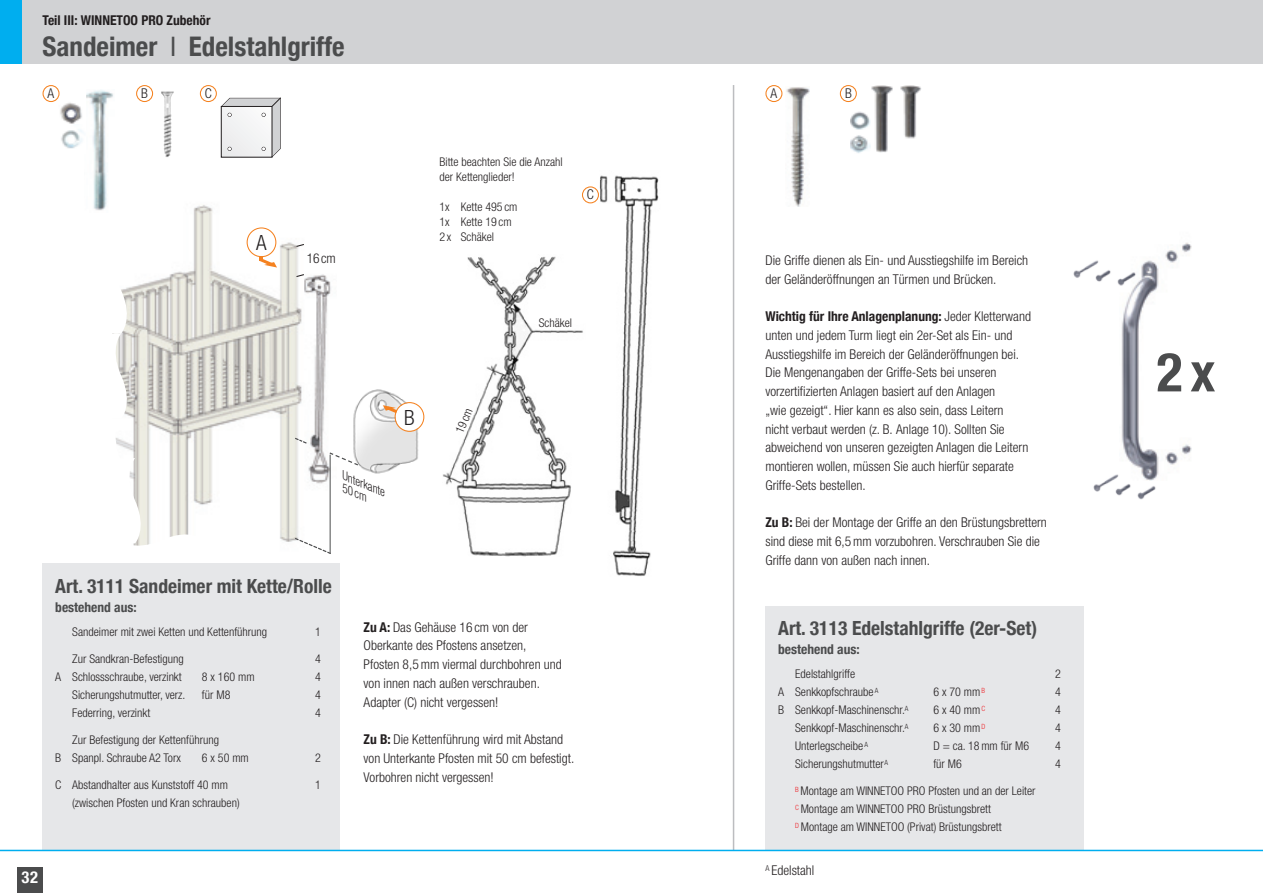
<style>
.page{position:relative;width:1263px;height:893px;background:#fff}
.page>*{position:absolute;margin:0;border:0;box-sizing:border-box;transform-origin:0 0}
.t1{font:700 condensed 54px "Helvetica Neue";color:#4b4c4d}
.t2{font:700 condensed 27px "Helvetica Neue";color:#4b4c4d}
.t3{font:300 condensed 21px "Helvetica Neue";color:#231f20}
.t4{font:700 condensed 19.5px "Helvetica Neue";color:#4b4c4d}
.t5{font:700 condensed 16.5px "Helvetica Neue";color:#fff}
.t6{font:300 condensed 13.5px/18.8px "Helvetica Neue";color:#231f20}
.t7{font:700 condensed 13.5px "Helvetica Neue";color:#231f20}
.t8{font:700 condensed 13.5px "Helvetica Neue";color:#4b4c4d}
.t9{font:300 condensed 12px/18px "Helvetica Neue";color:#231f20}
.t10{font:italic 300 condensed 12px/12px "Helvetica Neue";color:#231f20}
.s1{font-weight:400}
.s2{font-weight:700}
</style>
<div class="page">
<div style="left:0;top:0;width:1263px;height:64px;background:#d1d2d4"></div>
<div style="left:0;top:0;width:21px;height:64px;background:#00aeef"></div>
<hr style="left:733px;top:85px;width:1px;height:765px;background:#bcbdc0">
<div style="left:765px;top:606px;width:319px;height:244px;background:#e6e7e9"></div>
<img style="left:1121px;top:242px;width:70px;height:227px">
<img style="left:786px;top:87px;width:24px;height:119px">
<svg style="left:765px;top:85px;width:17px;height:17px"></svg>
<img style="left:871px;top:85px;width:22px;height:68px">
<img style="left:900px;top:85px;width:21px;height:54px">
<svg style="left:840px;top:85px;width:17px;height:17px"></svg>
<svg style="left:850px;top:117px;width:1px;height:32px"></svg>
<img style="left:851px;top:111px;width:19px;height:42px">
<div style="left:17px;top:867px;width:26px;height:26px;background:#4b4c4d"></div>
<img style="left:1093px;top:469px;width:66px;height:31px">
<img style="left:1073px;top:254px;width:69px;height:37px">
<img style="left:193px;top:205px;width:138px;height:337px">
<svg style="left:295px;top:273px;width:10px;height:5px"></svg>
<svg style="left:295px;top:243px;width:10px;height:5px"></svg>
<svg style="left:247px;top:227px;width:30px;height:41px"></svg>
<svg style="left:112px;top:248px;width:93px;height:298px"></svg>
<svg style="left:42px;top:563px;width:1px;height:84px"></svg>
<img style="left:353px;top:389px;width:72px;height:85px">
<svg style="left:294px;top:437px;width:14px;height:8px"></svg>
<svg style="left:294px;top:537px;width:36px;height:17px"></svg>
<svg style="left:328px;top:451px;width:31px;height:15px"></svg>
<img style="left:600px;top:175px;width:59px;height:401px">
<img style="left:443px;top:256px;width:140px;height:301px">
<img style="left:86px;top:90px;width:27px;height:121px">
<img style="left:61px;top:129px;width:21px;height:20px">
<img style="left:161px;top:91px;width:13px;height:66px">
<svg style="left:136px;top:85px;width:17px;height:17px"></svg>
<svg style="left:582px;top:186px;width:17px;height:17px"></svg>
<img style="left:60px;top:102px;width:22px;height:22px">
<svg style="left:43px;top:85px;width:17px;height:17px"></svg>
<div style="left:43px;top:563px;width:297px;height:287px;background:#e6e7e9"></div>
<svg style="left:200px;top:85px;width:81px;height:72px"></svg>
<svg style="left:383px;top:402px;width:41px;height:30px"></svg>
<hr style="left:0;top:850px;width:1263px;height:1px;background:#00aeef">
<hr style="left:330px;top:455px;width:1px;height:99px;background:#4b4c4d">
<p class="t7" style="left:43px;top:12px;width:170px">Teil III: WINNETOO PRO Zubehör</p>
<p class="t2" style="left:43px;top:30px;width:304px">Sandeimer <span class="s1">I</span> Edelstahlgriffe</p>
<p class="t6" style="left:48px;top:85px;width:8px">A</p>
<p class="t6" style="left:141px;top:85px;width:8px">B</p>
<p class="t6" style="left:205px;top:85px;width:9px">C</p>
<p class="t3" style="left:256px;top:235px;width:12px">A</p>
<p class="t6" style="left:307px;top:250px;width:31px">16cm</p>
<p class="t9" style="left:439px;top:154px;width:125px">Bitte beachten Sie die Anzahl</p>
<p class="t9" style="left:439px;top:169px;width:77px">der Kettenglieder!</p>
<p class="t9" style="left:439px;top:199px;width:80px">1x Kette 495 cm</p>
<p class="t9" style="left:439px;top:214px;width:74px">1x Kette 19 cm</p>
<p class="t9" style="left:439px;top:229px;width:56px">2 x Schäkel</p>
<p class="t6" style="left:587px;top:186px;width:9px">C</p>
<p class="t9" style="left:539px;top:315px;width:35px">Schäkel</p>
<p class="t10" style="left:350px;top:473px;width:43px;text-indent:-5px;rotate:22deg">Unterkante<br>50 cm</p>
<p class="t3" style="left:404px;top:409px;width:12px">B</p>
<p class="t9" style="left:452px;top:430px;width:28px;rotate:-67deg">19 cm</p>
<p class="t4" style="left:55px;top:574px;width:278px">Art. 3111 Sandeimer mit Kette/Rolle</p>
<p class="t8" style="left:55px;top:599px;width:83px">bestehend aus:</p>
<p class="t9" style="left:55px;top:668px;width:7px">A</p>
<p class="t9" style="left:55px;top:749px;width:7px">B</p>
<p class="t9" style="left:55px;top:776px;width:8px">C</p>
<p class="t9" style="left:72px;top:623px;width:196px">Sandeimer mit zwei Ketten und Kettenführung</p>
<p class="t9" style="left:72px;top:650px;width:113px">Zur Sandkran-Befestigung</p>
<p class="t9" style="left:72px;top:668px;width:111px">Schlossschraube, verzinkt</p>
<p class="t9" style="left:72px;top:686px;width:115px">Sicherungshutmutter, verz.</p>
<p class="t9" style="left:72px;top:704px;width:79px">Federring, verzinkt</p>
<p class="t9" style="left:72px;top:731px;width:148px">Zur Befestigung der Kettenführung</p>
<p class="t9" style="left:72px;top:749px;width:110px">Spanpl. Schraube A2 Torx</p>
<p class="t9" style="left:72px;top:776px;width:169px">Abstandhalter aus Kunststoff 40 mm (zwischen Pfosten und Kran schrauben)</p>
<p class="t9" style="left:202px;top:668px;width:54px">8 x 160 mm</p>
<p class="t9" style="left:202px;top:686px;width:30px">für M8</p>
<p class="t9" style="left:202px;top:749px;width:48px">6 x 50 mm</p>
<p class="t9" style="left:315px;top:623px;width:7px">1</p>
<p class="t9" style="left:315px;top:650px;width:7px">4</p>
<p class="t9" style="left:315px;top:668px;width:7px">4</p>
<p class="t9" style="left:315px;top:686px;width:7px">4</p>
<p class="t9" style="left:315px;top:704px;width:7px">4</p>
<p class="t9" style="left:315px;top:749px;width:7px">2</p>
<p class="t9" style="left:315px;top:776px;width:7px">1</p>
<p class="t5" style="left:22px;top:867px;width:18px">32</p>
<p class="t6" style="left:364px;top:619px;width:200px"><span class="s2">Zu A:</span> Das Gehäuse 16 cm von der<br>Oberkante des Pfostens ansetzen,<br>Pfosten 8,5mm viermal durchbohren und</p>
<p class="t6" style="left:364px;top:675px;width:178px">von innen nach außen verschrauben.</p>
<p class="t6" style="left:364px;top:694px;width:136px">Adapter (C) nicht vergessen!</p>
<p class="t6" style="left:364px;top:731px;width:201px"><span class="s2">Zu B:</span> Die Kettenführung wird mit Abstand</p>
<p class="t6" style="left:364px;top:750px;width:212px">von Unterkante Pfosten mit 50 cm befestigt.</p>
<p class="t6" style="left:364px;top:769px;width:132px">Vorbohren nicht vergessen!</p>
<p class="t6" style="left:770px;top:85px;width:8px">A</p>
<p class="t6" style="left:845px;top:85px;width:8px">B</p>
<p class="t6" style="left:765px;top:252px;width:264px">Die Griffe dienen als Ein- und Ausstiegshilfe im Bereich der Geländeröffnungen an Türmen und Brücken.</p>
<p class="t6" style="left:765px;top:308px;width:267px"><span class="s2">Wichtig für Ihre Anlagenplanung:</span> Jeder Kletterwand unten und jedem Turm liegt ein 2er-Set als Ein- und<br>Ausstiegshilfe im Bereich der Geländeröffnungen bei.</p>
<p class="t6" style="left:765px;top:364px;width:264px">Die Mengenangaben der Griffe-Sets bei unseren vorzertifizierten Anlagen basiert auf den Anlagen<br>„wie gezeigt“. Hier kann es also sein, dass Leitern nicht verbaut werden (z. B. Anlage 10). Sollten Sie abweichend von unseren gezeigten Anlagen die Leitern</p>
<p class="t6" style="left:765px;top:458px;width:250px">montieren wollen, müssen Sie auch hierfür separate</p>
<p class="t6" style="left:765px;top:477px;width:102px">Griffe-Sets bestellen.</p>
<p class="t6" style="left:765px;top:514px;width:283px"><span class="s2">Zu B:</span> Bei der Montage der Griffe an den Brüstungsbrettern sind diese mit 6,5mm vorzubohren. Verschrauben Sie die<br>Griffe dann von außen nach innen.</p>
<p class="t4" style="left:778px;top:617px;width:260px">Art. 3113 Edelstahlgriffe (2er-Set)</p>
<p class="t8" style="left:778px;top:641px;width:83px">bestehend aus:</p>
<p class="t9" style="left:778px;top:684px;width:7px">A</p>
<p class="t9" style="left:778px;top:702px;width:7px">B</p>
<p class="t9" style="left:795px;top:666px;width:62px">Edelstahlgriffe</p>
<p class="t9" style="left:795px;top:684px;width:85px">Senkkopfschraube <sup>A</sup></p>
<p class="t9" style="left:795px;top:702px;width:115px">Senkkopf-Maschinenschr.<sup>A</sup></p>
<p class="t9" style="left:795px;top:720px;width:115px">Senkkopf-Maschinenschr.<sup>A</sup></p>
<p class="t9" style="left:795px;top:738px;width:74px">Unterlegscheibe <sup>A</sup></p>
<p class="t9" style="left:795px;top:756px;width:94px">Sicherungshutmutter<sup>A</sup></p>
<p class="t9" style="left:933px;top:684px;width:53px">6 x 70 mm <sup>B</sup></p>
<p class="t9" style="left:933px;top:702px;width:53px">6 x 40 mm <sup>C</sup></p>
<p class="t9" style="left:933px;top:720px;width:53px">6 x 30 mm <sup>D</sup></p>
<p class="t9" style="left:933px;top:738px;width:97px">D = ca. 18mm für M6</p>
<p class="t9" style="left:933px;top:756px;width:30px">für M6</p>
<p class="t9" style="left:795px;top:783px;width:242px"><sup>B</sup> Montage am WINNETOO PRO Pfosten und an der Leiter</p>
<p class="t9" style="left:795px;top:801px;width:197px"><sup>C</sup> Montage am WINNETOO PRO Brüstungsbrett</p>
<p class="t9" style="left:795px;top:819px;width:208px"><sup>D</sup> Montage am WINNETOO (Privat) Brüstungsbrett</p>
<p class="t6" style="left:765px;top:862px;width:50px"><sup>A</sup> Edelstahl</p>
<p class="t9" style="left:1055px;top:666px;width:7px">2</p>
<p class="t9" style="left:1055px;top:684px;width:7px">4</p>
<p class="t9" style="left:1055px;top:702px;width:7px">4</p>
<p class="t9" style="left:1055px;top:720px;width:7px">4</p>
<p class="t9" style="left:1055px;top:738px;width:7px">4</p>
<p class="t9" style="left:1055px;top:756px;width:7px">4</p>
<p class="t1" style="left:1157px;top:339px;width:60px">2x</p>
</div>
